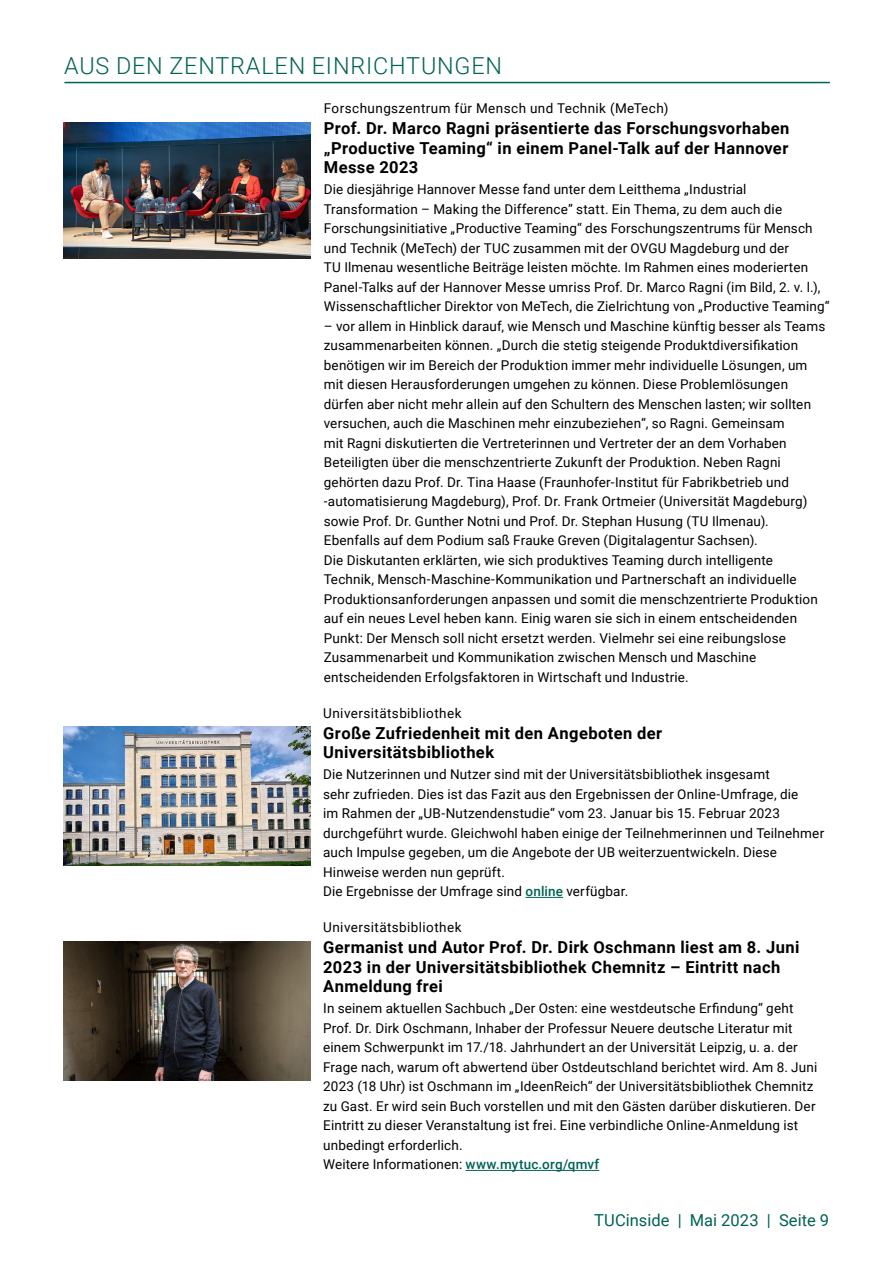
<style>
.page{position:relative;width:893px;height:1263px;background:#fff}
.page>*{position:absolute;margin:0;border:0;box-sizing:border-box;transform-origin:0 0}
.H1_Kapitel__Aus_den{font:300 23.4px "Roboto";letter-spacing:.035em;color:#006254}
.H3__Haupt-__Überschr{font:700 16.5px/19.5px "Roboto";letter-spacing:.025em;color:#000}
.t1{font:16.5px "Roboto";color:#006254}
.Fließtext_deutsch{font:13.5px/19.5px "Roboto";letter-spacing:.01em;color:#000}
.H2_Rubrik__Fakultät{font:13.5px "Roboto";letter-spacing:.03em;color:#000}
.s1{font-weight:500;color:#006254}
</style>
<div class="page">
<hr style="left:64px;top:82px;width:766px;height:1px;background:#006254">
<hr style="left:525px;top:897px;width:38px;height:1px;background:#006254">
<hr style="left:466px;top:1170px;width:133px;height:1px;background:#006254">
<img style="left:64px;top:122px;width:246px;height:137px">
<img style="left:64px;top:727px;width:246px;height:139px">
<img style="left:64px;top:941px;width:246px;height:139px">
<h1 class="H1_Kapitel__Aus_den" style="left:64px;top:50px;width:439px">AUS DEN ZENTRALEN EINRICHTUNGEN</h1>
<h2 class="H2_Rubrik__Fakultät" style="left:324px;top:99px;width:346px">Forschungszentrum für Mensch und Technik (MeTech)</h2>
<h3 class="H3__Haupt-__Überschr" style="left:324px;top:118px;width:467px;text-align:justify">Prof. Dr. Marco Ragni präsentierte das Forschungsvorhaben „Productive Teaming“ in einem Panel-Talk auf der Hannover Messe 2023</h3>
<p class="Fließtext_deutsch" style="left:324px;top:179px;width:507px">Die diesjährige Hannover Messe fand unter dem Leitthema „Industrial Transformation – Making the Difference” statt. Ein Thema, zu dem auch die Forschungsinitiative „Productive Teaming“ des Forschungszentrums für Mensch und Technik (MeTech) der TUC zusammen mit der OVGU Magdeburg und der<br>TU Ilmenau wesentliche Beiträge leisten möchte. Im Rahmen eines moderierten Panel-Talks auf der Hannover Messe umriss Prof. Dr. Marco Ragni (im Bild, 2. v. l.), Wissenschaftlicher Direktor von MeTech, die Zielrichtung von „Productive Teaming“</p>
<p class="Fließtext_deutsch" style="left:324px;top:316px;width:503px">– vor allem in Hinblick darauf, wie Mensch und Maschine künftig besser als Teams zusammenarbeiten können. „Durch die stetig steigende Produktdiversifikation benötigen wir im Bereich der Produktion immer mehr individuelle Lösungen, um mit diesen Herausforderungen umgehen zu können. Diese Problemlösungen dürfen aber nicht mehr allein auf den Schultern des Menschen lasten; wir sollten versuchen, auch die Maschinen mehr einzubeziehen“, so Ragni. Gemeinsam<br>mit Ragni diskutierten die Vertreterinnen und Vertreter der an dem Vorhaben Beteiligten über die menschzentrierte Zukunft der Produktion. Neben Ragni gehörten dazu Prof. Dr. Tina Haase (Fraunhofer-Institut für Fabrikbetrieb und -automatisierung Magdeburg), Prof. Dr. Frank Ortmeier (Universität Magdeburg) sowie Prof. Dr. Gunther Notni und Prof. Dr. Stephan Husung (TU Ilmenau).<br>Ebenfalls auf dem Podium saß Frauke Greven (Digitalagentur Sachsen).<br>Die Diskutanten erklärten, wie sich produktives Teaming durch intelligente Technik, Mensch-Maschine-Kommunikation und Partnerschaft an individuelle Produktionsanforderungen anpassen und somit die menschzentrierte Produktion auf ein neues Level heben kann. Einig waren sie sich in einem entscheidenden Punkt: Der Mensch soll nicht ersetzt werden. Vielmehr sei eine reibungslose Zusammenarbeit und Kommunikation zwischen Mensch und Maschine entscheidenden Erfolgsfaktoren in Wirtschaft und Industrie.</p>
<h2 class="H2_Rubrik__Fakultät" style="left:323px;top:703px;width:140px">Universitätsbibliothek</h2>
<h3 class="H3__Haupt-__Überschr" style="left:323px;top:723px;width:341px">Große Zufriedenheit mit den Angeboten der<br>Universitätsbibliothek</h3>
<p class="Fließtext_deutsch" style="left:323px;top:764px;width:503px">Die Nutzerinnen und Nutzer sind mit der Universitätsbibliothek insgesamt<br>sehr zufrieden. Dies ist das Fazit aus den Ergebnissen der Online-Umfrage, die<br>im Rahmen der „UB-Nutzendenstudie“ vom 23. Januar bis 15. Februar 2023 durchgeführt wurde. Gleichwohl haben einige der Teilnehmerinnen und Teilnehmer auch Impulse gegeben, um die Angebote der UB weiterzuentwickeln. Diese Hinweise werden nun geprüft.<br>Die Ergebnisse der Umfrage sind <span class="s1">online</span> verfügbar.</p>
<h2 class="H2_Rubrik__Fakultät" style="left:323px;top:918px;width:140px">Universitätsbibliothek</h2>
<h3 class="H3__Haupt-__Überschr" style="left:323px;top:937px;width:478px">Germanist und Autor Prof. Dr. Dirk Oschmann liest am 8. Juni<br>2023 in der Universitätsbibliothek Chemnitz – Eintritt nach<br>Anmeldung frei</h3>
<p class="Fließtext_deutsch" style="left:323px;top:998px;width:496px">In seinem aktuellen Sachbuch „Der Osten: eine westdeutsche Erfindung“ geht Prof. Dr. Dirk Oschmann, Inhaber der Professur Neuere deutsche Literatur mit einem Schwerpunkt im 17./18. Jahrhundert an der Universität Leipzig, u. a. der Frage nach, warum oft abwertend über Ostdeutschland berichtet wird. Am 8. Juni 2023 (18 Uhr) ist Oschmann im „IdeenReich“ der Universitätsbibliothek Chemnitz zu Gast. Er wird sein Buch vorstellen und mit den Gästen darüber diskutieren. Der Eintritt zu dieser Veranstaltung ist frei. Eine verbindliche Online-Anmeldung ist unbedingt erforderlich.</p>
<p class="Fließtext_deutsch" style="left:323px;top:1154px;width:278px">Weitere Informationen: <span class="s1">www.mytuc.org/qmvf</span></p>
<p class="t1" style="left:594px;top:1209px;width:237px">TUCinside | Mai 2023 | Seite 9</p>
</div>
